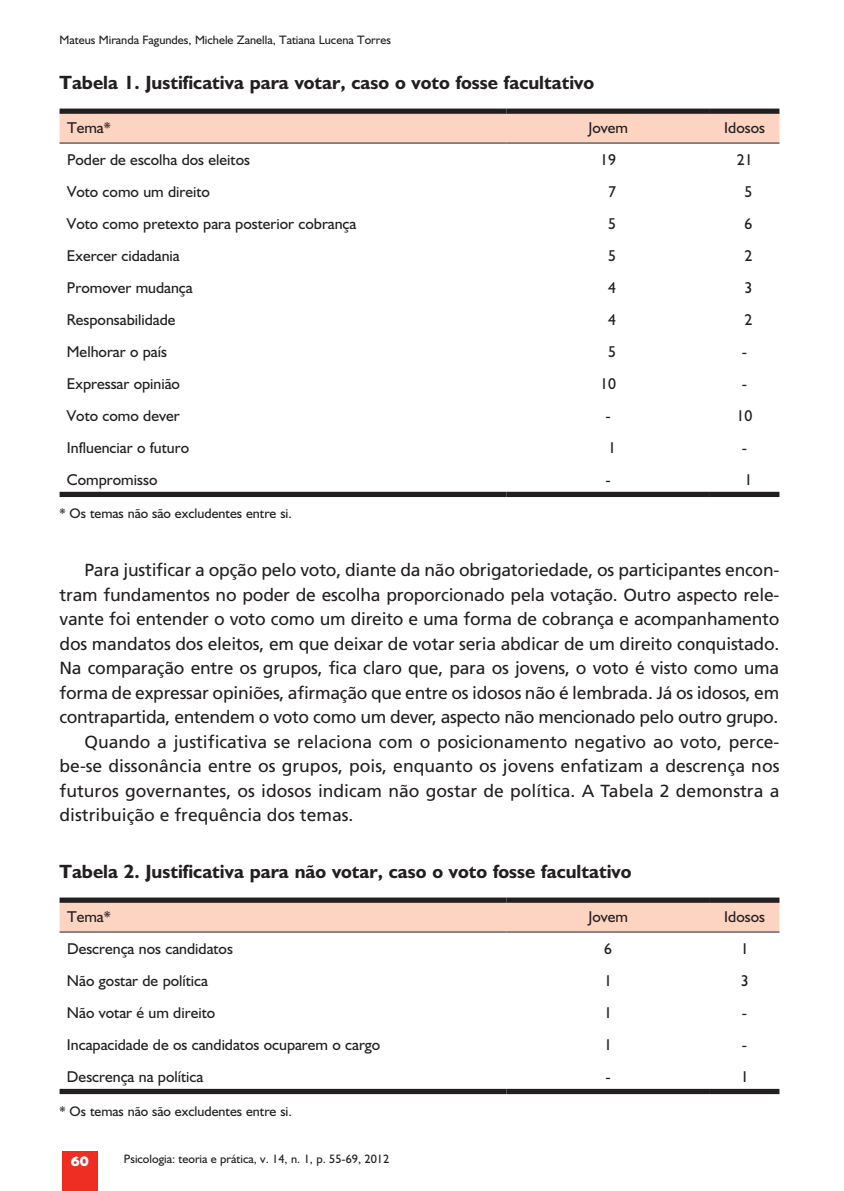
<style>
.page{position:relative;width:844px;height:1191px;background:#fff}
.page>*{position:absolute;margin:0;border:0;box-sizing:border-box;transform-origin:0 0}
.t1{font:700 19.25px "Humanist 521 BT";color:#231f20}
.t2{font:17.5px "Frutiger";letter-spacing:-.015em;color:#231f20}
.t3{font:15.75px "Humanist 521 BT";color:#231f20}
.t4{font:14px "Humanist 521 BT";color:#231f20}
.t5{font:800 14px "Humanist 521 BT";color:#fff}
.t6{font:12.25px "Humanist 521 BT";color:#231f20}
</style>
<div class="page">
<div style="left:62px;top:1151px;width:36px;height:40px;background:#ee2e22"></div>
<div style="left:60px;top:114px;width:719px;height:29px;background:#fcd4c1"></div>
<div style="left:60px;top:109px;width:446px;height:5px;background:#231f20"></div>
<div style="left:506px;top:109px;width:203px;height:5px;background:#231f20"></div>
<div style="left:709px;top:109px;width:70px;height:5px;background:#231f20"></div>
<hr style="left:60px;top:143px;width:446px;height:1px;background:#231f20">
<hr style="left:506px;top:143px;width:203px;height:1px;background:#231f20">
<hr style="left:709px;top:143px;width:70px;height:1px;background:#231f20">
<div style="left:60px;top:492px;width:446px;height:5px;background:#231f20"></div>
<div style="left:506px;top:492px;width:203px;height:5px;background:#231f20"></div>
<div style="left:709px;top:492px;width:70px;height:5px;background:#231f20"></div>
<div style="left:60px;top:902px;width:719px;height:29px;background:#fcd4c1"></div>
<div style="left:60px;top:897px;width:446px;height:5px;background:#231f20"></div>
<div style="left:506px;top:897px;width:203px;height:5px;background:#231f20"></div>
<div style="left:709px;top:897px;width:70px;height:5px;background:#231f20"></div>
<hr style="left:60px;top:931px;width:446px;height:1px;background:#231f20">
<hr style="left:506px;top:931px;width:203px;height:1px;background:#231f20">
<hr style="left:709px;top:931px;width:70px;height:1px;background:#231f20">
<div style="left:60px;top:1088px;width:446px;height:6px;background:#231f20"></div>
<div style="left:506px;top:1088px;width:203px;height:6px;background:#231f20"></div>
<div style="left:709px;top:1088px;width:70px;height:6px;background:#231f20"></div>
<p class="t6" style="left:60px;top:32px;width:333px">Mateus Miranda Fagundes, Michele Zanella, Tatiana Lucena Torres</p>
<p class="t1" style="left:60px;top:71px;width:536px">Tabela 1. Justificativa para votar, caso o voto fosse facultativo</p>
<p class="t3" style="left:67px;top:118px;width:45px">Tema*</p>
<p class="t3" style="left:588px;top:118px;width:41px">Jovem</p>
<p class="t3" style="left:724px;top:118px;width:42px">Idosos</p>
<p class="t3" style="left:67px;top:150px;width:184px">Poder de escolha dos eleitos</p>
<p class="t3" style="left:600px;top:150px;width:17px">19</p>
<p class="t3" style="left:736px;top:150px;width:17px">21</p>
<p class="t3" style="left:67px;top:182px;width:144px">Voto como um direito</p>
<p class="t3" style="left:608px;top:182px;width:9px">7</p>
<p class="t3" style="left:744px;top:182px;width:9px">5</p>
<p class="t3" style="left:67px;top:214px;width:291px">Voto como pretexto para posterior cobrança</p>
<p class="t3" style="left:608px;top:214px;width:9px">5</p>
<p class="t3" style="left:744px;top:214px;width:9px">6</p>
<p class="t3" style="left:67px;top:246px;width:114px">Exercer cidadania</p>
<p class="t3" style="left:608px;top:246px;width:9px">5</p>
<p class="t3" style="left:744px;top:246px;width:9px">2</p>
<p class="t3" style="left:67px;top:278px;width:127px">Promover mudança</p>
<p class="t3" style="left:608px;top:278px;width:9px">4</p>
<p class="t3" style="left:744px;top:278px;width:9px">3</p>
<p class="t3" style="left:67px;top:310px;width:110px">Responsabilidade</p>
<p class="t3" style="left:608px;top:310px;width:9px">4</p>
<p class="t3" style="left:744px;top:310px;width:9px">2</p>
<p class="t3" style="left:67px;top:342px;width:102px">Melhorar o país</p>
<p class="t3" style="left:608px;top:342px;width:9px">5</p>
<p class="t3" style="left:741px;top:342px;width:6px">‑</p>
<p class="t3" style="left:67px;top:374px;width:115px">Expressar opinião</p>
<p class="t3" style="left:600px;top:374px;width:17px">10</p>
<p class="t3" style="left:741px;top:374px;width:6px">‑</p>
<p class="t3" style="left:67px;top:405px;width:114px">Voto como dever</p>
<p class="t3" style="left:605px;top:405px;width:6px">‑</p>
<p class="t3" style="left:736px;top:405px;width:17px">10</p>
<p class="t3" style="left:67px;top:437px;width:124px">Influenciar o futuro</p>
<p class="t3" style="left:608px;top:437px;width:9px">1</p>
<p class="t3" style="left:741px;top:437px;width:6px">‑</p>
<p class="t3" style="left:67px;top:469px;width:92px">Compromisso</p>
<p class="t3" style="left:605px;top:469px;width:6px">‑</p>
<p class="t3" style="left:744px;top:469px;width:9px">1</p>
<p class="t4" style="left:60px;top:505px;width:234px">* Os temas não são excludentes entre si.</p>
<p class="t2" style="left:84px;top:560px;width:696px">Para justificar a opção pelo voto, diante da não obrigatoriedade, os participantes encon‑</p>
<p class="t2" style="left:60px;top:584px;width:721px">tram fundamentos no poder de escolha proporcionado pela votação. Outro aspecto rele‑</p>
<p class="t2" style="left:60px;top:609px;width:721px">vante foi entender o voto como um direito e uma forma de cobrança e acompanhamento</p>
<p class="t2" style="left:60px;top:633px;width:721px">dos mandatos dos eleitos, em que deixar de votar seria abdicar de um direito conquistado.</p>
<p class="t2" style="left:60px;top:658px;width:721px">Na comparação entre os grupos, fica claro que, para os jovens, o voto é visto como uma</p>
<p class="t2" style="left:60px;top:682px;width:721px">forma de expressar opiniões, afirmação que entre os idosos não é lembrada. Já os idosos, em</p>
<p class="t2" style="left:60px;top:706px;width:720px">contrapartida, entendem o voto como um dever, aspecto não mencionado pelo outro grupo.</p>
<p class="t2" style="left:84px;top:731px;width:696px">Quando a justificativa se relaciona com o posicionamento negativo ao voto, perce‑</p>
<p class="t2" style="left:60px;top:755px;width:721px">be‑se dissonância entre os grupos, pois, enquanto os jovens enfatizam a descrença nos</p>
<p class="t2" style="left:60px;top:780px;width:721px">futuros governantes, os idosos indicam não gostar de política. A Tabela 2 demonstra a</p>
<p class="t2" style="left:60px;top:804px;width:295px">distribuição e frequência dos temas.</p>
<p class="t1" style="left:60px;top:859px;width:573px">Tabela 2. Justificativa para não votar, caso o voto fosse facultativo</p>
<p class="t3" style="left:67px;top:907px;width:45px">Tema*</p>
<p class="t3" style="left:588px;top:907px;width:41px">Jovem</p>
<p class="t3" style="left:724px;top:907px;width:42px">Idosos</p>
<p class="t3" style="left:67px;top:939px;width:167px">Descrença nos candidatos</p>
<p class="t3" style="left:604px;top:939px;width:9px">6</p>
<p class="t3" style="left:740px;top:939px;width:9px">1</p>
<p class="t3" style="left:67px;top:970px;width:142px">Não gostar de política</p>
<p class="t3" style="left:604px;top:970px;width:9px">1</p>
<p class="t3" style="left:740px;top:970px;width:9px">3</p>
<p class="t3" style="left:67px;top:1002px;width:150px">Não votar é um direito</p>
<p class="t3" style="left:604px;top:1002px;width:9px">1</p>
<p class="t3" style="left:741px;top:1002px;width:6px">‑</p>
<p class="t3" style="left:67px;top:1034px;width:315px">Incapacidade de os candidatos ocuparem o cargo</p>
<p class="t3" style="left:604px;top:1034px;width:9px">1</p>
<p class="t3" style="left:741px;top:1034px;width:6px">‑</p>
<p class="t3" style="left:67px;top:1066px;width:138px">Descrença na política</p>
<p class="t3" style="left:605px;top:1066px;width:6px">‑</p>
<p class="t3" style="left:740px;top:1066px;width:9px">1</p>
<p class="t4" style="left:60px;top:1102px;width:234px">* Os temas não são excludentes entre si.</p>
<p class="t5" style="left:71px;top:1152px;width:20px">60</p>
<p class="t6" style="left:124px;top:1150px;width:267px">Psicologia: teoria e prática, v. 14, n. 1, p. 55-69, 2012</p>
</div>
